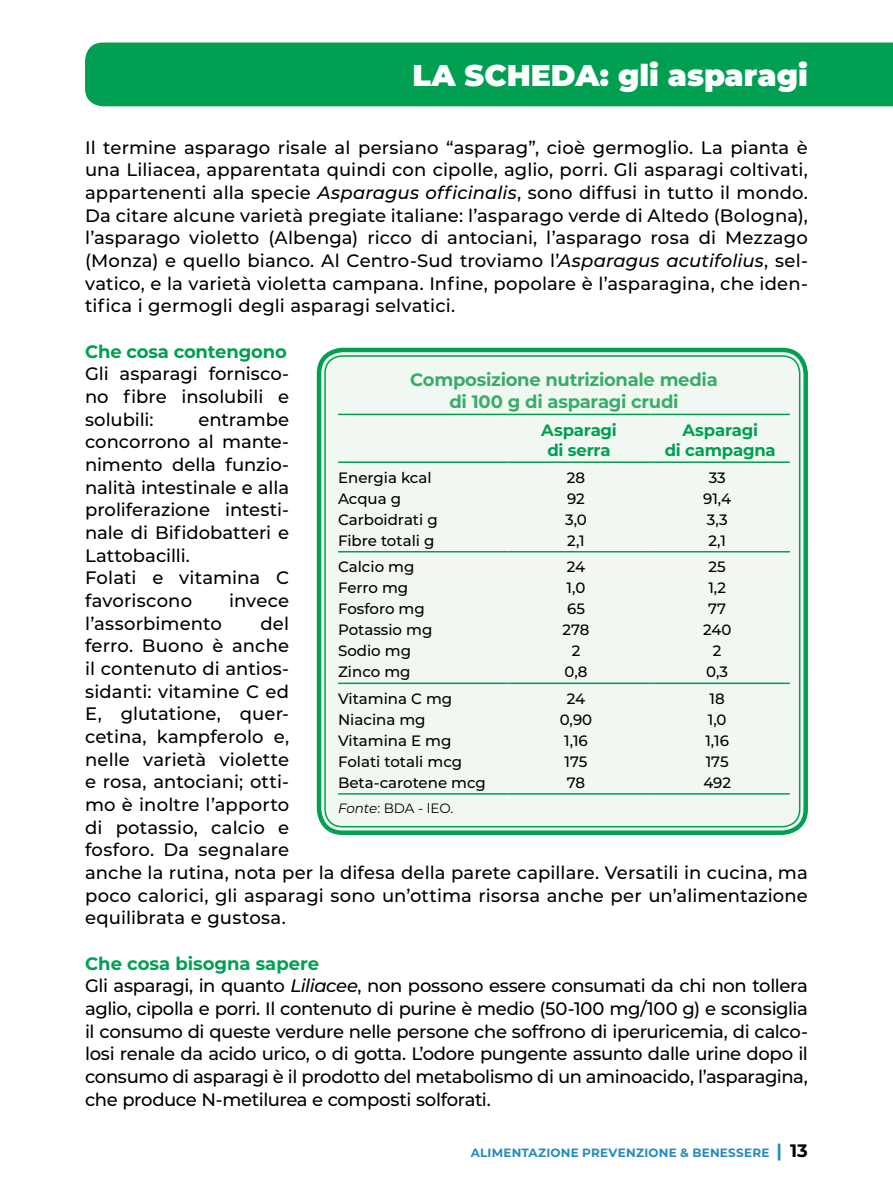
<style>
.page{position:relative;width:893px;height:1191px;background:#fff}
.page>*{position:absolute;margin:0;border:0;box-sizing:border-box;transform-origin:0 0}
.t1{font:900 30px "Montserrat";color:#fff}
.t2{font:500 18px/22.6px "Montserrat";color:#000;text-align:justify}
.t3{font:500 18px/22.6px "Montserrat";letter-spacing:-.02em;color:#000}
.t4{font:700 18px/21.6px "Montserrat";letter-spacing:-.015em;color:#3aac69;text-align:center}
.t5{font:700 18px "Montserrat";letter-spacing:-.01em;color:#009f52}
.t6{font:700 16.5px/19.8px "Montserrat";letter-spacing:-.015em;color:#009f52;text-align:center}
.t7{font:500 15px/21px "Montserrat";color:#000;text-align:center}
.t8{font:13.5px "Montserrat";color:#000}
.t9{font:700 12px "Montserrat";letter-spacing:.02em;color:#258ac0}
.s1{font-style:italic}
.s2{font-weight:700;color:#009f52}
.s3{font-size:18px}
.s4{font-size:18px;color:#000}
</style>
<div class="page">
<div style="left:85px;top:43px;width:808px;height:63px;background:#009f52"></div>
<div style="left:321px;top:352px;width:482px;height:478px;background:#f1f8f2;border-radius:21px"></div>
<div style="left:317px;top:348px;width:491px;height:487px;border:4px solid #009f52;border-radius:24px"></div>
<div style="left:324px;top:355px;width:476px;height:472px;border:2px solid #009f52;border-radius:18px"></div>
<hr style="left:338px;top:461px;width:169px;height:2px;background:#009f52">
<hr style="left:507px;top:461px;width:144px;height:2px;background:#009f52">
<hr style="left:651px;top:461px;width:139px;height:2px;background:#009f52">
<hr style="left:338px;top:551px;width:169px;height:1px;background:#009f52">
<hr style="left:507px;top:551px;width:144px;height:1px;background:#009f52">
<hr style="left:651px;top:551px;width:139px;height:1px;background:#009f52">
<hr style="left:338px;top:682px;width:169px;height:2px;background:#009f52">
<hr style="left:507px;top:682px;width:144px;height:2px;background:#009f52">
<hr style="left:651px;top:682px;width:139px;height:2px;background:#009f52">
<hr style="left:338px;top:793px;width:169px;height:1px;background:#009f52">
<hr style="left:507px;top:793px;width:144px;height:1px;background:#009f52">
<hr style="left:651px;top:793px;width:139px;height:1px;background:#009f52">
<hr style="left:338px;top:414px;width:169px;height:1px;background:#009f52">
<hr style="left:507px;top:414px;width:144px;height:1px;background:#009f52">
<hr style="left:651px;top:414px;width:139px;height:1px;background:#009f52">
<h1 class="t1" style="left:413px;top:53px;width:397px">LA SCHEDA: gli asparagi</h1>
<p class="t2" style="left:85px;top:135px;width:724px">Il termine asparago risale al persiano “asparag”, cioè germoglio. La pianta è una Liliacea, apparentata quindi con cipolle, aglio, porri. Gli asparagi coltivati, appartenenti alla specie <span class="s1">Asparagus officinalis</span>, sono diffusi in tutto il mondo.<br>Da citare alcune varietà pregiate italiane: l’asparago verde di Altedo (Bologna), l’asparago violetto (Albenga) ricco di antociani, l’asparago rosa di Mezzago (Monza) e quello bianco. Al Centro-Sud troviamo l’<span class="s1">Asparagus acutifolius</span>, sel&shy;vatico, e la varietà violetta campana. Infine, popolare è l’asparagina, che iden&shy;tifica i germogli degli asparagi selvatici.</p>
<p class="t5" style="left:85px;top:338px;width:203px">Che cosa contengono</p>
<p class="t2" style="left:85px;top:362px;width:206px">Gli asparagi fornisco&shy;no fibre insolubili e solubili:</p>
<p class="t4" style="left:410px;top:368px;width:309px">Composizione nutrizionale media di 100 g di asparagi crudi</p>
<p class="t6" style="left:541px;top:420px;width:77px">Asparagi di serra</p>
<p class="t6" style="left:665px;top:420px;width:112px">Asparagi<br>di campagna</p>
<p class="t7" style="left:338px;top:466px;width:101px;text-align:left">Energia kcal<br>Acqua g<br>Carboidrati g<br>Fibre totali g</p>
<p class="t7" style="left:565px;top:466px;width:23px;text-align:left">28<br>92<br>3,0<br>2,1</p>
<p class="t7" style="left:703px;top:466px;width:30px">33<br>91,4<br>3,3<br>2,1</p>
<p class="t7" style="left:338px;top:556px;width:96px;text-align:left">Calcio mg<br>Ferro mg<br>Fosforo mg<br>Potassio mg<br>Sodio mg<br>Zinco mg</p>
<p class="t7" style="left:563px;top:556px;width:28px">24<br>1,0<br>65<br>278<br>2<br>0,8</p>
<p class="t7" style="left:703px;top:556px;width:30px">25<br>1,2<br>77<br>240<br>2<br>0,3</p>
<p class="t7" style="left:338px;top:687px;width:149px;text-align:left">Vitamina C mg<br>Niacina mg<br>Vitamina E mg<br>Folati totali mcg<br>Beta-carotene mcg</p>
<p class="t7" style="left:560px;top:687px;width:34px">24<br>0,90<br>1,16<br>175<br>78</p>
<p class="t7" style="left:703px;top:687px;width:29px">18<br>1,0<br>1,16<br>175<br>492</p>
<p class="t8" style="left:338px;top:799px;width:117px"><span class="s1">Fonte</span>: BDA - lEO.</p>
<p class="t2" style="left:85px;top:407px;width:206px;text-align:left;text-indent:113px">entrambe concorrono al mante&shy;nimento della funzio&shy;nalità intestinale e alla proliferazione intesti&shy;nale di Bifidobatteri e<br>Lattobacilli.<br>Folati e vitamina C favoriscono</p>
<p class="t2" style="left:229px;top:588px;width:61px">invece</p>
<p class="t2" style="left:85px;top:611px;width:138px">l’assorbimento</p>
<p class="t2" style="left:85px;top:611px;width:724px;text-align:left;text-indent:175px">del<br>ferro. Buono è anche<br>il contenuto di antios-<br>sidanti: vitamine C ed<br>E, glutatione, quer-<br>cetina, kampferolo e,<br>nelle varietà violette<br>e rosa, antociani; otti-<br>mo è inoltre l’apporto<br>di potassio, calcio e<br>fosforo. Da segnalare<br>anche la rutina, nota per la difesa della parete capillare. Versatili in cucina, ma poco calorici, gli asparagi sono un’ottima risorsa anche per un’alimentazione equilibrata e gustosa.</p>
<p class="t3" style="left:85px;top:951px;width:724px"><span class="s2">Che cosa bisogna sapere<br></span>Gli asparagi, in quanto <span class="s1">Liliacee</span>, non possono essere consumati da chi non tollera aglio, cipolla e porri. Il contenuto di purine è medio (50-100 mg/100 g) e sconsiglia il consumo di queste verdure nelle persone che soffrono di iperuricemia, di calco&shy;losi renale da acido urico, o di gotta. L’odore pungente assunto dalle urine dopo il consumo di asparagi è il prodotto del metabolismo di un aminoacido, l’asparagina, che produce N-metilurea e composti solforati.</p>
<p class="t9" style="left:471px;top:1144px;width:339px">ALIMENTAZIONE PREVENZIONE &amp; BENESSERE <span class="s3">|</span> <span class="s4">13</span></p>
</div>
